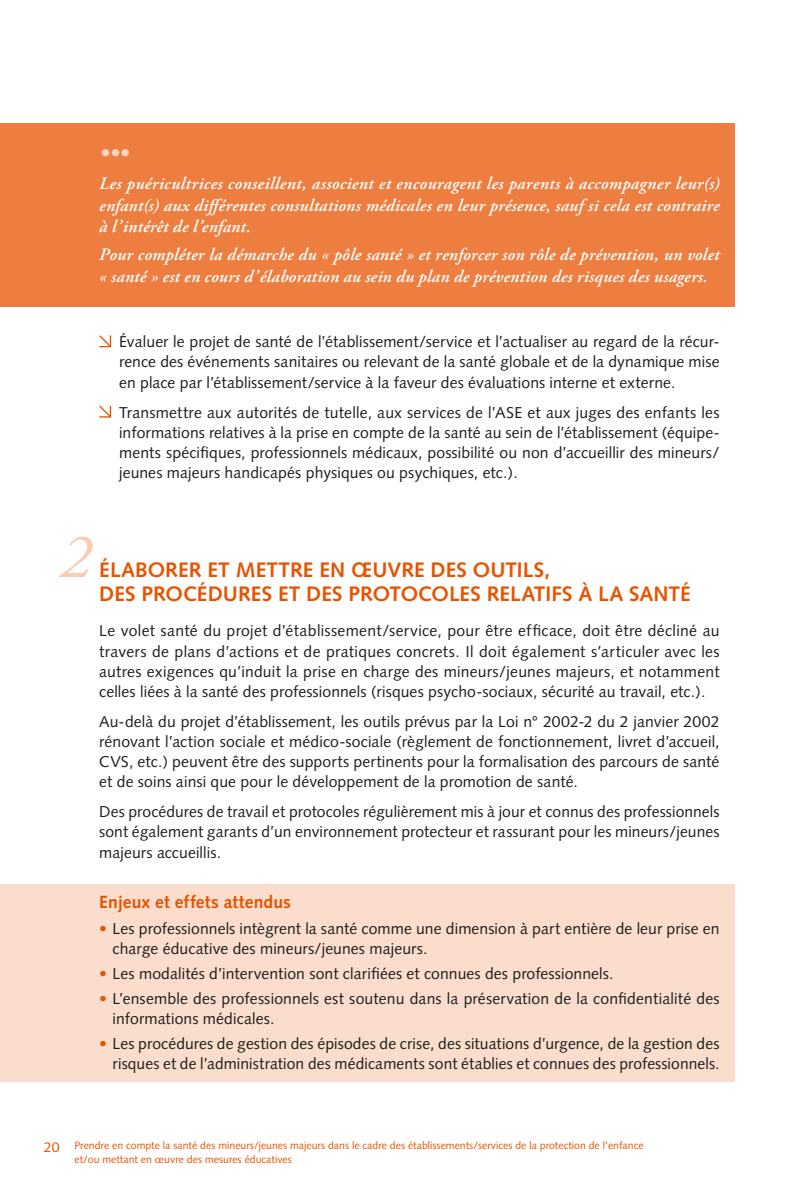
<style>
.page{position:relative;width:794px;height:1191px;background:#fff}
.page>*{position:absolute;margin:0;border:0;box-sizing:border-box;transform-origin:0 0}
.t1{font:italic 63px "Adobe Garamond Pro";color:#f8cbb3}
.t2{font:italic 600 24.5px "Adobe Garamond Pro";color:#f9d4bf}
.t3{font:700 21px/24.5px "Syntax";color:#e75300}
.t4{font:italic 600 17.5px/21.9px "Adobe Garamond Pro";letter-spacing:.01em;color:#fff;text-align:justify}
.t5{font:700 17.5px "Syntax";letter-spacing:.01em;color:#e75300}
.t6{font:15.75px/20.1px "Syntax";letter-spacing:.005em;color:#1d1d1b;text-align:justify}
.t7{font:14px "Syntax";color:#e75300}
.t8{font:10.5px/14px "Syntax";color:#e75300}
.s1{color:#e75300}
</style>
<div class="page">
<div style="left:0;top:883px;width:734px;height:198px;background:#faddcc"></div>
<svg style="left:99px;top:335px;width:13px;height:13px"></svg>
<svg style="left:99px;top:405px;width:13px;height:13px"></svg>
<div style="left:0;top:124px;width:734px;height:183px;background:#ed7e40"></div>
<p class="t2" style="left:99px;top:139px;width:31px">•••</p>
<p class="t4" style="left:99px;top:173px;width:622px">Les puéricultrices conseillent, associent et encouragent les parents à accompagner leur(s) enfant(s) aux différentes consultations médicales en leur présence, sauf si cela est contraire à l’intérêt de l’enfant.</p>
<p class="t4" style="left:99px;top:244px;width:622px">Pour compléter la démarche du « pôle santé » et renforcer son rôle de prévention, un volet « santé » est en cours d’élaboration au sein du plan de prévention des risques des usagers.</p>
<p class="t6" style="left:119px;top:332px;width:602px">Évaluer le projet de santé de l’établissement/service et l’actualiser au regard de la récur&shy;rence des événements sanitaires ou relevant de la santé globale et de la dynamique mise en place par l’établissement/service à la faveur des évaluations interne et externe.</p>
<p class="t6" style="left:119px;top:402px;width:602px">Transmettre aux autorités de tutelle, aux services de l’ASE et aux juges des enfants les informations relatives à la prise en compte de la santé au sein de l’établissement (équipe&shy;ments spécifiques, professionnels médicaux, possibilité ou non d’accueillir des mineurs/ jeunes majeurs handicapés physiques ou psychiques, etc.).</p>
<p class="t1" style="left:60px;top:519px;width:33px">2</p>
<p class="t3" style="left:99px;top:557px;width:593px">ÉLABORER ET METTRE EN ŒUVRE DES OUTILS,<br>DES PROCÉDURES ET DES PROTOCOLES RELATIFS À LA SANTÉ</p>
<p class="t6" style="left:99px;top:621px;width:622px">Le volet santé du projet d’établissement/service, pour être efficace, doit être décliné au travers de plans d’actions et de pratiques concrets. Il doit également s’articuler avec les autres exigences qu’induit la prise en charge des mineurs/jeunes majeurs, et notamment celles liées à la santé des professionnels (risques psycho-sociaux, sécurité au travail, etc.).</p>
<p class="t6" style="left:99px;top:711px;width:622px">Au-delà du projet d’établissement, les outils prévus par la Loi n° 2002-2 du 2 janvier 2002 rénovant l’action sociale et médico-sociale (règlement de fonctionnement, livret d’accueil, CVS, etc.) peuvent être des supports pertinents pour la formalisation des parcours de santé et de soins ainsi que pour le développement de la promotion de santé.</p>
<p class="t6" style="left:99px;top:802px;width:622px">Des procédures de travail et protocoles régulièrement mis à jour et connus des professionnels sont également garants d’un environnement protecteur et rassurant pour les mineurs/jeunes majeurs accueillis.</p>
<p class="t5" style="left:99px;top:892px;width:193px">Enjeux et effets attendus</p>
<p class="t6" style="left:113px;top:918px;width:608px;text-indent:-13px"><span class="s1">•</span> Les professionnels intègrent la santé comme une dimension à part entière de leur prise en charge éducative des mineurs/jeunes majeurs.</p>
<p class="t6" style="left:99px;top:963px;width:516px"><span class="s1">•</span> Les modalités d’intervention sont clarifiées et connues des professionnels.</p>
<p class="t6" style="left:113px;top:988px;width:608px;text-indent:-13px"><span class="s1">•</span> L’ensemble des professionnels est soutenu dans la préservation de la confidentialité des informations médicales.</p>
<p class="t6" style="left:99px;top:1033px;width:622px;text-align:right"><span class="s1">•</span> Les procédures de gestion des épisodes de crise, des situations d’urgence, de la gestion des risques et de l’administration des médicaments sont établies et connues des professionnels.</p>
<p class="t7" style="left:44px;top:1138px;width:17px">20</p>
<p class="t8" style="left:74px;top:1138px;width:571px">Prendre en compte la santé des mineurs/jeunes majeurs dans le cadre des établissements/services de la protection de l’enfance et/ou mettant en œuvre des mesures éducatives</p>
</div>
